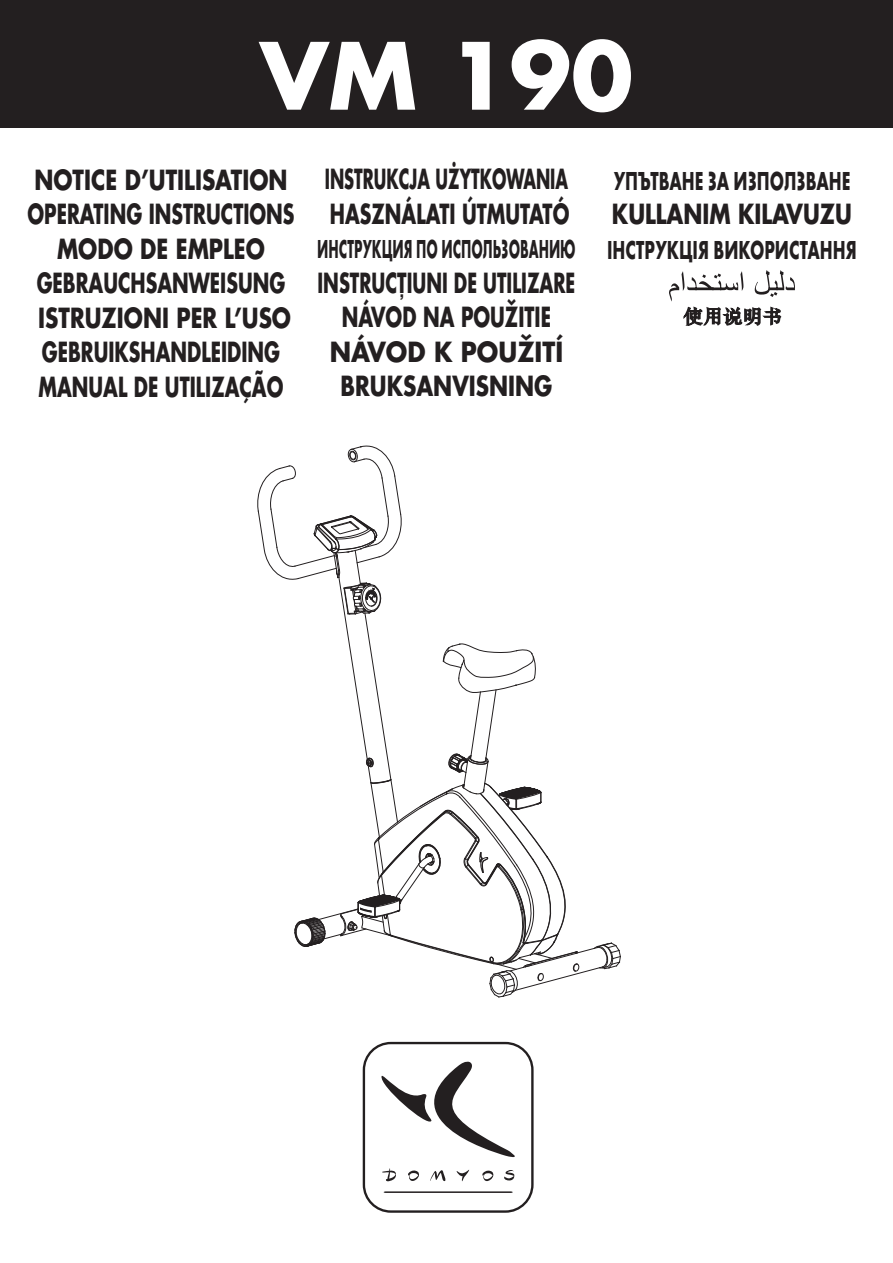
<style>
.page{position:relative;width:893px;height:1263px;background:#fff}
.page>*{position:absolute;margin:0;border:0;box-sizing:border-box;transform-origin:0 0}
.t1{font:700 90px "Futura Std";color:#fff}
.t2{font:700 27px/34.5px "Futura CE";color:#231f20;text-align:center;scale:.6 1}
.t3{font:700 27px/34.5px "Futura Std";color:#231f20;text-align:center;scale:.8 1}
.t4{font:700 27px/34.5px "Futura TCY";color:#231f20;scale:.65 1}
.s1{font-family:"Futura CE"}
.s2{font-family:"Futura TCY"}
.s3{font-family:"Futura Std"}
</style>
<div class="page">
<div style="left:0;top:0;width:893px;height:128px;background:#231f20"></div>
<svg style="left:669px;top:270px;width:126px;height:56px"></svg>
<svg style="left:363px;top:1042px;width:171px;height:171px"></svg>
<svg style="left:257px;top:445px;width:364px;height:553px"></svg>
<p class="t1" style="left:260px;top:34px;width:375px">VM 190</p>
<p class="t3" style="left:27px;top:164px;width:335px">NOTICE D’UTILISATION<br>OPERATING INSTRUCTIONS<br>MODO DE EMPLEO<br>GEBRAUCHSANWEISUNG<br>ISTRUZIONI PER L’USO<br><span class="s1">GEBRUIKSHANDLEIDING<br>MANUAL DE UTILIZAÇÃO</span></p>
<p class="t2" style="left:317px;top:163px;width:432px">INSTRUKCJA UŻYTKOWANIA<br>HASZNÁLATI ÚTMUTATÓ<br><span class="s2">ИНСТРУКЦИЯ ПО ИСПОЛЬЗОВАНИЮ<br></span>INSTRUCŢIUNI DE UTILIZARE<br><span class="s3">NÁVOD NA POUŽITIE<br>NÁVOD K POUŽITÍ<br>BRUKSANVISNING</span></p>
<p class="t4" style="left:607px;top:166px;width:386px">УПЪТВАНЕ ЗА ИЗПОЛЗВАНЕ<br><span class="s3">KULLANIM KILAVUZU<br></span>ІНСТРУКЦІЯ ВИКОРИСТАННЯ</p>
</div>
